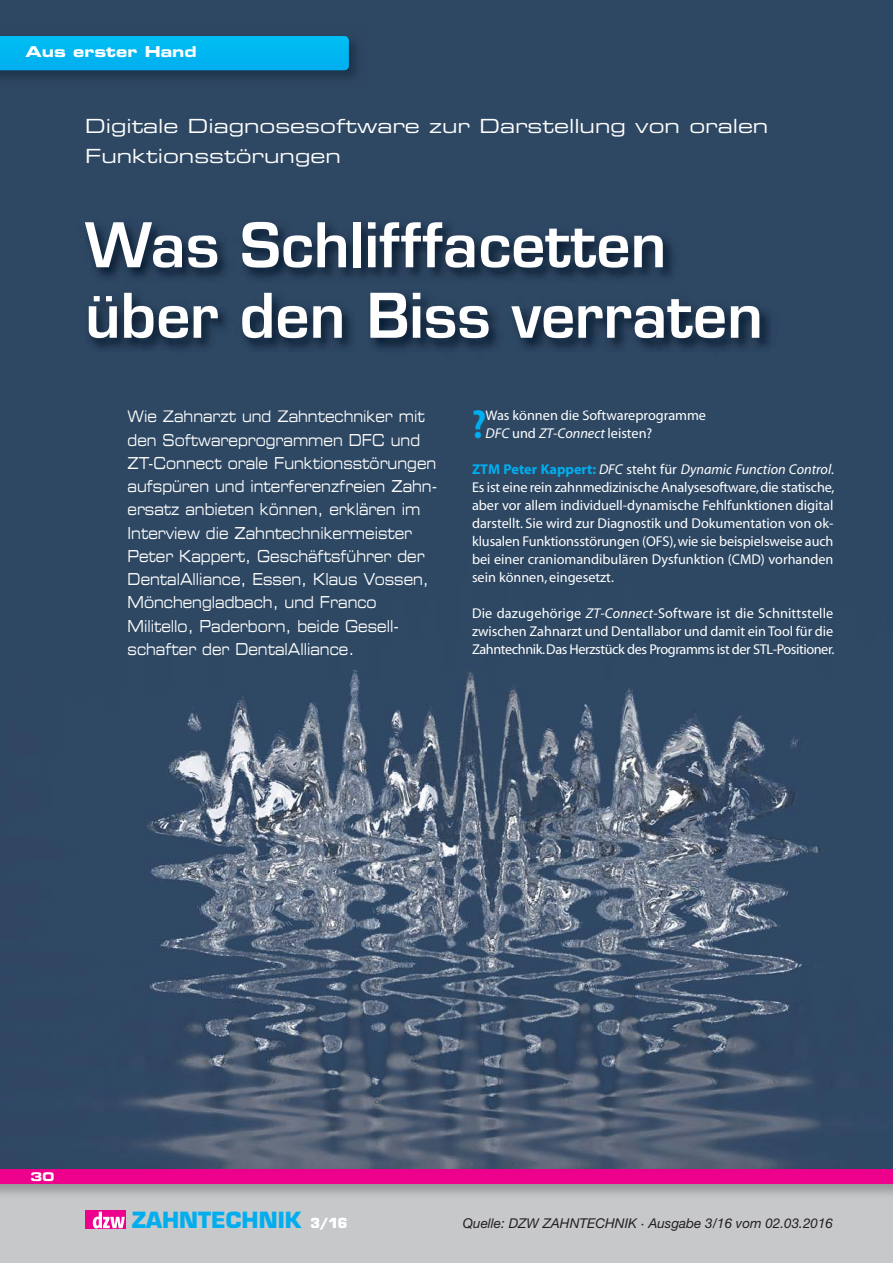
<style>
.page{position:relative;width:893px;height:1263px;background:#fff}
.page>*{position:absolute;margin:0;border:0;box-sizing:border-box;transform-origin:0 0}
.t1{font:600 60px/70.5px "Eurostile";color:#fff}
.t2{font:700 condensed 40.95px "Myriad";color:#00aeef}
.t3{font:700 21.75px "Eurostile";color:#00aeef}
.t4{font:19.5px/30px "Eurostile Extended Two";color:#fff}
.t5{font:16.5px/23.2px "Eurostile Extended Two";color:#fff;scale:.75 1}
.t6{font:15px "Eurostile Bold Extended Two";color:#fff}
.t7{font:14.25px/18px "Myriad";color:#fff;text-align:justify}
.t8{font:italic 13.5px "Helvetica Neue";color:#231f20}
.t9{font:700 13.5px "Eurostile";color:#fff}
.t10{font:12px "Eurostile Bold Extended Two";color:#fff}
.s1{font-style:italic}
.s2{font-weight:700;color:#00aeef}
</style>
<div class="page">
<img style="left:0;top:0;width:892px;height:1162px">
<div style="left:0;top:1169px;width:893px;height:94px;background:#c6c8ca"></div>
<img style="left:0;top:1162px;width:893px;height:32px">
<div style="left:0;top:1169px;width:893px;height:15px;background:#ec008c"></div>
<img style="left:0;top:29px;width:367px;height:60px">
<div style="left:0;top:36px;width:349px;height:34px;background:#00b6f1"></div>
<div style="left:85px;top:1211px;width:40px;height:18px;background:#ec008c"></div>
<svg style="left:93px;top:1212px;width:32px;height:16px"></svg>
<img style="left:74px;top:208px;width:783px;height:203px">
<img style="left:128px;top:410px;width:169px;height:1px">
<svg style="left:473px;top:410px;width:12px;height:1px"></svg>
<img style="left:486px;top:410px;width:93px;height:1px">
<p class="t6" style="left:26px;top:46px;width:173px">Aus erster Hand</p>
<h3 class="t4" style="left:85px;top:113px;width:685px">Digitale Diagnosesoftware zur Darstellung von oralen<br>Funktionsstörungen</h3>
<h1 class="t1" style="left:85px;top:216px;width:679px">Was Schlifffacetten über den Biss verraten</h1>
<p class="t5" style="left:128px;top:406px;width:414px">Wie Zahnarzt und Zahntechniker mit den Softwareprogrammen DFC und ZT-Connect orale Funktionsstörungen aufspüren und interferenzfreien Zahn&shy;ersatz anbieten können, erklären im Interview die Zahntechnikermeister Peter Kappert, Geschäftsführer der DentalAlliance, Essen, Klaus Vossen, Mönchengladbach, und Franco Militello, Paderborn, beide Gesell&shy;schafter der DentalAlliance.</p>
<h2 class="t2" style="left:472px;top:409px;width:15px">?</h2>
<p class="t7" style="left:485px;top:408px;width:222px">Was können die Softwareprogramme<br><span class="s1">DFC</span> und <span class="s1">ZT-Connect</span> leisten?</p>
<p class="t7" style="left:472px;top:462px;width:364px"><span class="s2">ZTM Peter Kappert:</span> <span class="s1">DFC</span> steht für <span class="s1">Dynamic Function Control.<br></span>Es ist eine rein zahnmedizinische Analysesoftware, die statische, aber vor allem individuell-dynamische Fehlfunktionen digital darstellt. Sie wird zur Diagnostik und Dokumentation von ok&shy;klusalen Funktionsstörungen (OFS), wie sie beispielsweise auch bei einer craniomandibulären Dysfunktion (CMD) vorhanden sein können, eingesetzt.</p>
<p class="t7" style="left:472px;top:606px;width:364px">Die dazugehörige <span class="s1">ZT-Connect-</span>Software ist die Schnittstelle zwischen Zahnarzt und Dentallabor und damit ein Tool für die Zahntechnik. Das Herzstück des Programms ist der STL-Positioner.</p>
<p class="t10" style="left:31px;top:1172px;width:25px">30</p>
<h3 class="t3" style="left:132px;top:1212px;width:171px">ZAHNTECHNIK</h3>
<p class="t9" style="left:310px;top:1218px;width:38px">3/16</p>
<p class="t8" style="left:463px;top:1218px;width:372px">Quelle: DZW ZAHNTECHNIK · Ausgabe 3/16 vom 02.03.2016</p>
</div>
